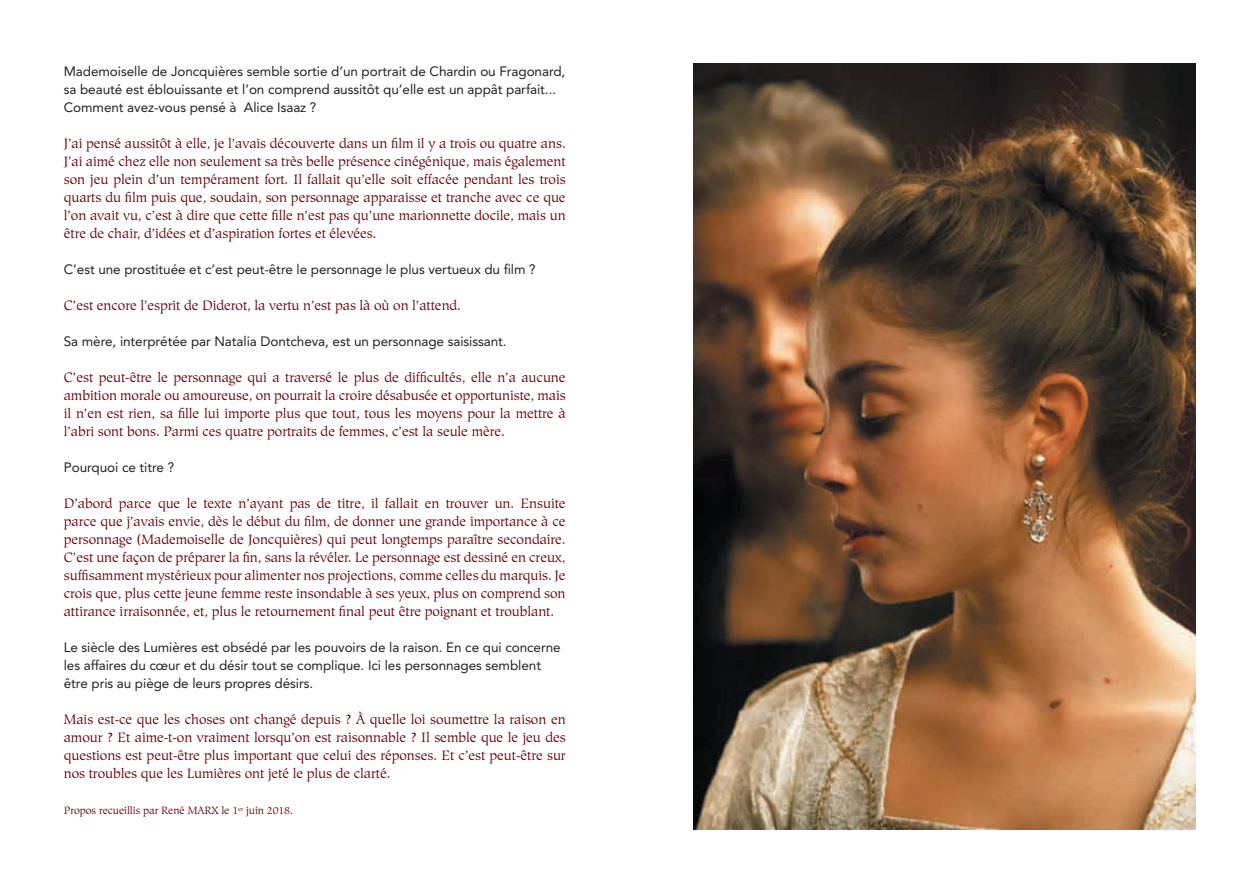
<style>
.page{position:relative;width:1259px;height:893px;background:#fff}
.page>*{position:absolute;margin:0;border:0;box-sizing:border-box;transform-origin:0 0}
.t1{font:13.5px/18px "Hiroshige Std";letter-spacing:-.005em;color:#6d070c;text-align:justify}
.t2{font:13.5px/18px "Avenir";letter-spacing:-.005em;color:#231f20}
.t3{font:10.5px "Hiroshige Std";letter-spacing:-.005em;color:#6d070c}
</style>
<div class="page">
<img style="left:693px;top:64px;width:502px;height:765px">
<p class="t2" style="left:64px;top:62px;width:503px">Mademoiselle de Joncquières semble sortie d’un portrait de Chardin ou Fragonard, sa beauté est éblouissante et l’on comprend aussitôt qu’elle est un appât parfait...<br>Comment avez-vous pensé à Alice Isaaz ?</p>
<p class="t1" style="left:64px;top:135px;width:503px">J’ai pensé aussitôt à elle, je l’avais découverte dans un film il y a trois ou quatre ans.<br>J’ai aimé chez elle non seulement sa très belle présence cinégénique, mais également son jeu plein d’un tempérament fort. Il fallait qu’elle soit effacée pendant les trois quarts du film puis que, soudain, son personnage apparaisse et tranche avec ce que l’on avait vu, c’est à dire que cette fille n’est pas qu’une marionnette docile, mais un être de chair, d’idées et d’aspiration fortes et élevées.</p>
<p class="t2" style="left:64px;top:260px;width:473px">C’est une prostituée et c’est peut-être le personnage le plus vertueux du film ?</p>
<p class="t1" style="left:64px;top:297px;width:399px">C’est encore l’esprit de Diderot, la vertu n’est pas là où on l’attend.</p>
<p class="t2" style="left:64px;top:332px;width:444px">Sa mère, interprétée par Natalia Dontcheva, est un personnage saisissant.</p>
<p class="t1" style="left:64px;top:369px;width:503px">C’est peut-être le personnage qui a traversé le plus de difficultés, elle n’a aucune ambition morale ou amoureuse, on pourrait la croire désabusée et opportuniste, mais il n’en est rien, sa fille lui importe plus que tout, tous les moyens pour la mettre à l’abri sont bons. Parmi ces quatre portraits de femmes, c’est la seule mère.</p>
<p class="t2" style="left:64px;top:458px;width:112px">Pourquoi ce titre ?</p>
<p class="t1" style="left:64px;top:495px;width:503px">D’abord parce que le texte n’ayant pas de titre, il fallait en trouver un. Ensuite parce que j’avais envie, dès le début du film, de donner une grande importance à ce personnage (Mademoiselle de Joncquières) qui peut longtemps paraître secondaire.<br>C’est une façon de préparer la fin, sans la révéler. Le personnage est dessiné en creux, suffisamment mystérieux pour alimenter nos projections, comme celles du marquis. Je crois que, plus cette jeune femme reste insondable à ses yeux, plus on comprend son attirance irraisonnée, et, plus le retournement final peut être poignant et troublant.</p>
<p class="t2" style="left:64px;top:638px;width:498px">Le siècle des Lumières est obsédé par les pouvoirs de la raison. En ce qui concerne les affaires du cœur et du désir tout se complique. Ici les personnages semblent être pris au piège de leurs propres désirs.</p>
<p class="t1" style="left:64px;top:711px;width:503px">Mais est-ce que les choses ont changé depuis ? À quelle loi soumettre la raison en amour ? Et aime‑t‑on vraiment lorsqu’on est raisonnable ? Il semble que le jeu des questions est peut-être plus important que celui des réponses. Et c’est peut-être sur nos troubles que les Lumières ont jeté le plus de clarté.</p>
<p class="t3" style="left:64px;top:804px;width:231px">Propos recueillis par René MARX le 1<sup>er</sup> juin 2018.</p>
</div>
